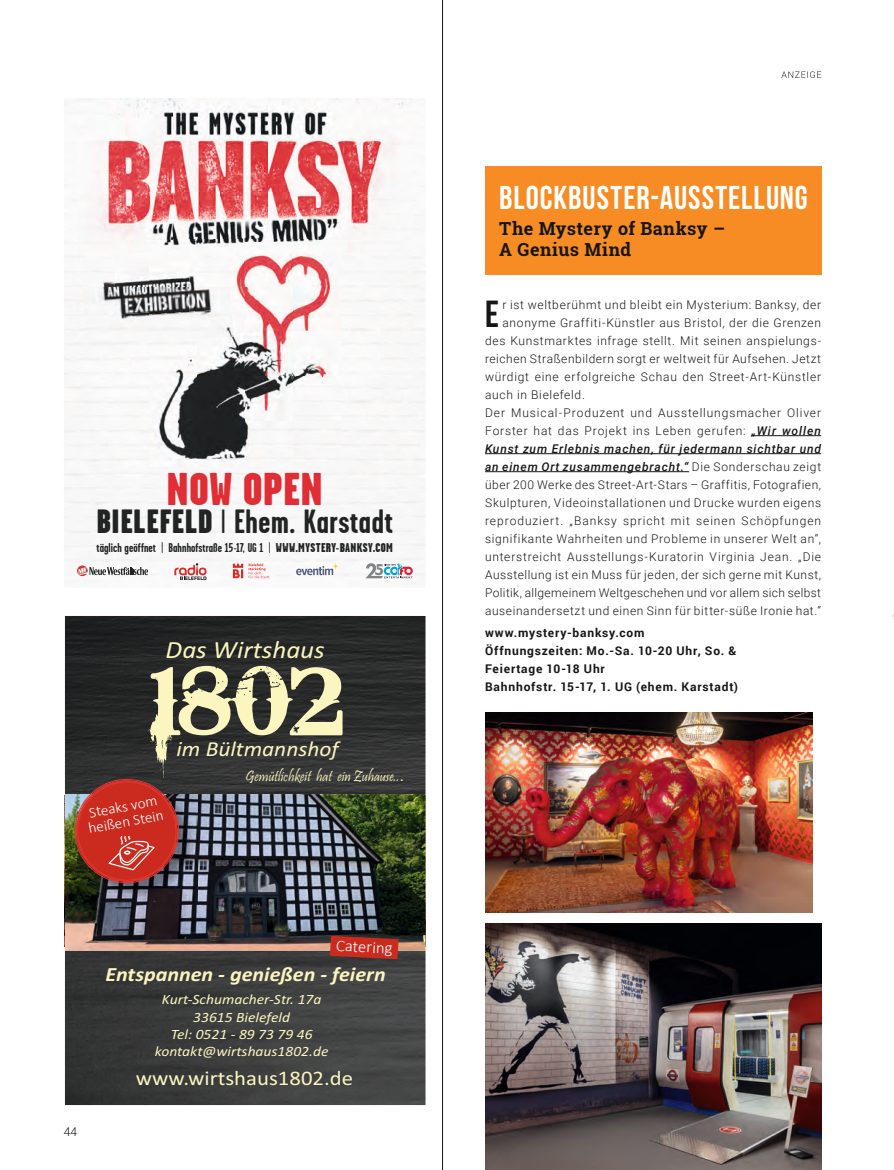
<style>
.page{position:relative;width:894px;height:1170px;background:#fff}
.page>*{position:absolute;margin:0;border:0;box-sizing:border-box;transform-origin:0 0}
.t1{font:97.35px "Bleeding Cowboys";color:#fbf5bf;scale:1.09 1}
.t2{font:900 45.9px "Garage Gothic";letter-spacing:.01em;color:#e12d34;scale:1.05 1}
.t3{font:700 37.65px "Bebas Neue";color:#151616}
.t4{font:700 33.6px "Garage Gothic";letter-spacing:.015em;color:#222424;scale:1.05 1}
.t5{font:700 33px "Bebas Neue";letter-spacing:.03em;color:#fff}
.t6{font:italic 24.9px "Calibri";color:#fbf5bf;scale:1.09 1}
.t7{font:italic 21.45px "Calibri";color:#fbf5bf;scale:1.09 1}
.t8{font:20.85px "Calibri";color:#fbf5bf;scale:1.09 1}
.t9{font:italic 700 20.25px "Calibri";color:#fbf5bf;scale:1.09 1}
.t10{font:700 18px/21px "Roboto Slab";letter-spacing:.025em;color:#151616}
.t11{font:300 16.8px "Calibri";color:#fff}
.t12{font:15.75px "Pristina";color:#fbf5bf;scale:.95 1}
.t13{font:300 15.3px/15.1px "Calibri";color:#fff}
.t14{font:italic 14.25px/17.4px "Calibri";color:#fbf5bf;text-align:center;scale:1.09 1}
.t15{font:700 12.75px "Garage Gothic";letter-spacing:.005em;color:#222424}
.t16{font:300 12px "Roboto";letter-spacing:.06em;color:#151616}
.t17{font:700 12px/18px "Roboto";letter-spacing:.07em;color:#151616}
.t18{font:italic 500 12px "Roboto";letter-spacing:.07em;color:#151616}
.t19{font:300 12px "Roboto";letter-spacing:.04em;color:#151616}
.t20{font:300 12px "Roboto";letter-spacing:.035em;color:#151616}
.t21{font:300 12px "Roboto";letter-spacing:.08em;color:#151616}
.s1{font-weight:900}
.s2{font-weight:400}
.s3{font-family:"Arial"}
.s4{font-weight:500;font-style:italic}
.s5{font-weight:300;font-style:normal}
</style>
<div class="page">
<svg style="left:781px;top:71px;width:40px;height:7px"></svg>
<hr style="left:442px;top:0;width:1px;height:1169px;background:#151616">
<hr style="left:751px;top:435px;width:70px;height:1px;background:#151616">
<hr style="left:485px;top:453px;width:336px;height:1px;background:#151616">
<hr style="left:485px;top:471px;width:204px;height:1px;background:#151616">
<div style="left:485px;top:166px;width:336px;height:108px;background:#f68c23"></div>
<img style="left:485px;top:712px;width:327px;height:200px">
<img style="left:485px;top:923px;width:336px;height:246px">
<img style="left:78px;top:98px;width:333px;height:142px">
<img style="left:125px;top:240px;width:48px;height:12px">
<img style="left:173px;top:240px;width:143px;height:2px">
<svg style="left:296px;top:562px;width:43px;height:13px"></svg>
<svg style="left:365px;top:563px;width:48px;height:15px"></svg>
<svg style="left:77px;top:565px;width:71px;height:11px"></svg>
<svg style="left:174px;top:563px;width:32px;height:17px"></svg>
<svg style="left:233px;top:563px;width:10px;height:15px"></svg>
<svg style="left:249px;top:563px;width:21px;height:15px"></svg>
<img style="left:232px;top:287px;width:108px;height:45px">
<img style="left:197px;top:332px;width:143px;height:45px">
<img style="left:149px;top:339px;width:48px;height:38px">
<img style="left:149px;top:377px;width:191px;height:89px">
<img style="left:149px;top:242px;width:48px;height:8px">
<img style="left:197px;top:242px;width:143px;height:45px">
<img style="left:83px;top:287px;width:66px;height:30px">
<img style="left:85px;top:312px;width:64px;height:35px">
<img style="left:80px;top:255px;width:35px;height:32px">
<img style="left:115px;top:252px;width:34px;height:35px">
<img style="left:149px;top:250px;width:40px;height:62px">
<img style="left:187px;top:287px;width:45px;height:25px">
<img style="left:149px;top:312px;width:42px;height:30px">
<img style="left:189px;top:309px;width:44px;height:30px">
<img style="left:189px;top:247px;width:41px;height:40px">
<img style="left:65px;top:616px;width:360px;height:488px">
<img style="left:65px;top:794px;width:360px;height:156px">
<img style="left:77px;top:781px;width:120px;height:120px">
<div style="left:76px;top:780px;width:101px;height:101px;background:#cb2b1e;border-radius:50%"></div>
<svg style="left:108px;top:836px;width:48px;height:35px"></svg>
<svg style="left:330px;top:935px;width:68px;height:24px;background:#b02c21"></svg>
<h2 class="t2" style="left:166px;top:463px;width:150px">NOW OPEN</h2>
<h3 class="t4" style="left:96px;top:504px;width:284px"><span class="s1">BIELEFELD</span> <span class="s2">I</span> Ehem. Karstadt</h3>
<p class="t15" style="left:96px;top:540px;width:298px">täglich geöffnet <span class="s2">|</span> Bahnhofstraße 15-17, UG 1 <span class="s2">|</span> <span class="s1">WWW.MYSTERY-BANKSY.COM</span></p>
<h3 class="t6" style="left:166px;top:633px;width:147px">Das Wirtshaus</h3>
<h1 class="t1" style="left:151px;top:644px;width:176px">1802</h1>
<h3 class="t7" style="left:176px;top:734px;width:150px">im Bültmannshof</h3>
<h3 class="t12" style="left:245px;top:767px;width:169px">Gemütlichkeit hat ein Zuhause..<span class="s3">.</span></h3>
<p class="t13" style="left:85px;top:805px;width:78px;rotate:-10deg">Steaks vom heißen Stein</p>
<p class="t16" style="left:64px;top:1123px;width:15px">44</p>
<h3 class="t11" style="left:337px;top:934px;width:58px;rotate:3deg">Catering</h3>
<h3 class="t9" style="left:105px;top:961px;width:258px">Entspannen - genießen - feiern</h3>
<p class="t14" style="left:155px;top:990px;width:161px">Kurt-Schumacher-Str. 17a<br>33615 Bielefeld<br>Tel: 0521 - 89 73 79 46 kontakt@wirtshaus1802.de</p>
<h3 class="t8" style="left:136px;top:1064px;width:201px">www.wirtshaus1802.de</h3>
<h3 class="t5" style="left:499px;top:180px;width:310px">BLOCKBUSTER-AUSSTELLUNG</h3>
<h3 class="t10" style="left:499px;top:217px;width:227px">The Mystery of Banksy –<br>A Genius Mind</h3>
<h3 class="t3" style="left:485px;top:293px;width:15px">E</h3>
<p class="t16" style="left:502px;top:296px;width:320px">r ist weltberühmt und bleibt ein Mysterium: Banksy, der</p>
<p class="t16" style="left:502px;top:314px;width:320px">anonyme Graffiti-Künstler aus Bristol, der die Grenzen</p>
<p class="t16" style="left:485px;top:332px;width:337px">des Kunstmarktes infrage stellt. Mit seinen anspielungs-</p>
<p class="t16" style="left:485px;top:350px;width:337px">reichen Straßenbildern sorgt er weltweit für Aufsehen. Jetzt</p>
<p class="t16" style="left:485px;top:368px;width:337px">würdigt eine erfolgreiche Schau den Street-Art-Künstler</p>
<p class="t16" style="left:485px;top:386px;width:101px">auch in Bielefeld.</p>
<p class="t16" style="left:485px;top:404px;width:337px">Der Musical-Produzent und Ausstellungsmacher Oliver</p>
<p class="t16" style="left:485px;top:422px;width:337px">Forster hat das Projekt ins Leben gerufen: <span class="s4">„Wir wollen</span></p>
<p class="t18" style="left:485px;top:440px;width:337px">Kunst zum Erlebnis machen, für jedermann sichtbar und</p>
<p class="t18" style="left:485px;top:458px;width:337px">an einem Ort zusammengebracht.“ <span class="s5">Die Sonderschau zeigt</span></p>
<p class="t19" style="left:485px;top:476px;width:337px">über 200 Werke des Street-Art-Stars – Graffitis, Fotografien,</p>
<p class="t16" style="left:485px;top:494px;width:337px">Skulpturen, Videoinstallationen und Drucke wurden eigens</p>
<p class="t21" style="left:485px;top:512px;width:337px">reproduziert. „Banksy spricht mit seinen Schöpfungen</p>
<p class="t16" style="left:485px;top:530px;width:337px">signifikante Wahrheiten und Probleme in unserer Welt an“,</p>
<p class="t16" style="left:485px;top:548px;width:337px">unterstreicht Ausstellungs-Kuratorin Virginia Jean. „Die</p>
<p class="t16" style="left:485px;top:566px;width:337px">Ausstellung ist ein Muss für jeden, der sich gerne mit Kunst,</p>
<p class="t20" style="left:485px;top:584px;width:337px">Politik, allgemeinem Weltgeschehen und vor allem sich selbst</p>
<p class="t16" style="left:485px;top:602px;width:337px">auseinandersetzt und einen Sinn für bitter-süße Ironie hat.“</p>
<p class="t17" style="left:485px;top:623px;width:254px">www.mystery-banksy.com<br>Öffnungszeiten: Mo.-Sa. 10-20 Uhr, So. &amp;<br>Feiertage 10-18 Uhr<br>Bahnhofstr. 15-17, 1. UG (ehem. Karstadt)</p>
</div>
